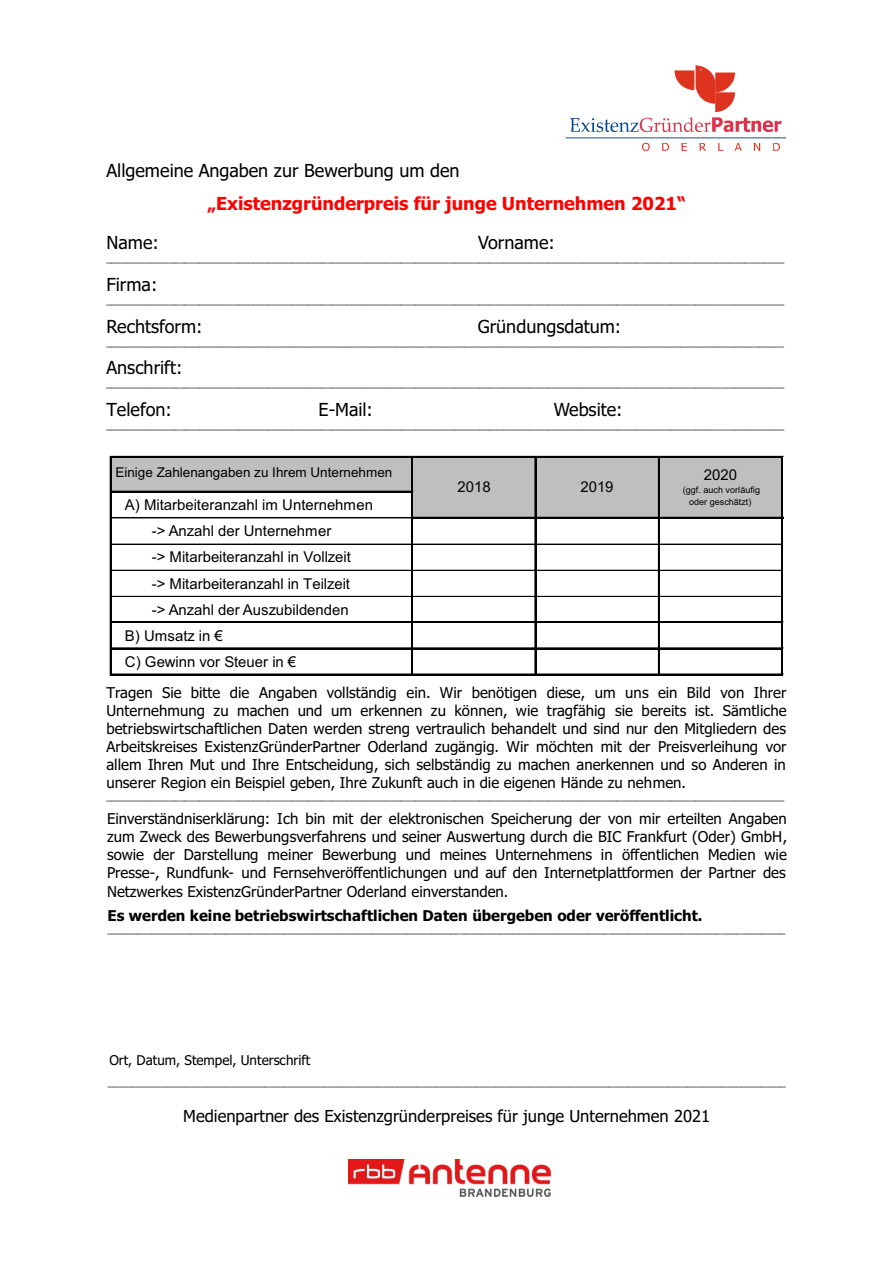
<style>
.page{position:relative;width:893px;height:1263px;background:#fff}
.page>*{position:absolute;margin:0;border:0;box-sizing:border-box;transform-origin:0 0}
.t1{font:18px "Tahoma";color:#000}
.t2{font:700 18px "Tahoma";color:#f00}
.t3{font:16.5px "Tahoma";color:#000}
.t4{font:15px/18.1px "Tahoma";color:#000;text-align:justify}
.t5{font:15px "Arial";color:#000}
.t6{font:700 15px "Tahoma";color:#000}
.t7{font:13.5px "Arial";color:#000}
.t8{font:13.5px "Tahoma";color:#000}
.t9{font:9px "Tahoma";color:#000}
.t10{font:9px/12px "Arial";color:#000;text-align:center}
</style>
<div class="page">
<svg style="left:566px;top:65px;width:220px;height:86px"></svg>
<div style="left:112px;top:458px;width:671px;height:34px;background:#bfbfbf"></div>
<div style="left:412px;top:492px;width:371px;height:26px;background:#bfbfbf"></div>
<hr style="left:112px;top:518px;width:299px;height:1px;background:#000">
<hr style="left:112px;top:544px;width:299px;height:1px;background:#000">
<hr style="left:413px;top:544px;width:122px;height:1px;background:#000">
<hr style="left:536px;top:544px;width:122px;height:1px;background:#000">
<hr style="left:112px;top:570px;width:299px;height:1px;background:#000">
<hr style="left:413px;top:570px;width:122px;height:1px;background:#000">
<hr style="left:536px;top:570px;width:122px;height:1px;background:#000">
<hr style="left:112px;top:596px;width:299px;height:1px;background:#000">
<hr style="left:413px;top:596px;width:122px;height:1px;background:#000">
<hr style="left:536px;top:596px;width:122px;height:1px;background:#000">
<hr style="left:110px;top:456px;width:2px;height:219px;background:#000">
<hr style="left:411px;top:458px;width:2px;height:217px;background:#000">
<hr style="left:535px;top:458px;width:1px;height:217px;background:#000">
<hr style="left:658px;top:458px;width:2px;height:217px;background:#000">
<hr style="left:782px;top:458px;width:1px;height:217px;background:#000">
<hr style="left:112px;top:456px;width:671px;height:2px;background:#000">
<hr style="left:112px;top:491px;width:301px;height:1px;background:#000">
<hr style="left:413px;top:517px;width:370px;height:2px;background:#000">
<hr style="left:660px;top:544px;width:122px;height:1px;background:#000">
<hr style="left:660px;top:570px;width:122px;height:1px;background:#000">
<hr style="left:660px;top:596px;width:122px;height:1px;background:#000">
<hr style="left:112px;top:621px;width:671px;height:1px;background:#000">
<hr style="left:112px;top:622px;width:671px;height:1px;background:#000">
<hr style="left:112px;top:648px;width:671px;height:1px;background:#000">
<hr style="left:112px;top:674px;width:671px;height:1px;background:#000">
<img style="left:348px;top:1159px;width:203px;height:38px">
<h1 class="t1" style="left:106px;top:163px;width:355px">Allgemeine Angaben zur Bewerbung um den</h1>
<h1 class="t2" style="left:207px;top:196px;width:480px">„Existenzgründerpreis für junge Unternehmen 2021“</h1>
<h1 class="t1" style="left:106px;top:236px;width:54px">Name:</h1>
<h1 class="t1" style="left:478px;top:236px;width:78px">Vorname:</h1>
<p class="t9" style="left:106px;top:255px;width:679px">__________________________________________________________________________________________________________________________________________</p>
<h1 class="t1" style="left:106px;top:277px;width:52px">Firma:</h1>
<p class="t9" style="left:106px;top:297px;width:679px">__________________________________________________________________________________________________________________________________________</p>
<h1 class="t1" style="left:106px;top:319px;width:98px">Rechtsform:</h1>
<h1 class="t1" style="left:478px;top:319px;width:145px">Gründungsdatum:</h1>
<p class="t9" style="left:106px;top:339px;width:679px">__________________________________________________________________________________________________________________________________________</p>
<h1 class="t1" style="left:106px;top:360px;width:77px">Anschrift:</h1>
<p class="t9" style="left:106px;top:380px;width:679px">__________________________________________________________________________________________________________________________________________</p>
<h1 class="t1" style="left:106px;top:402px;width:67px">Telefon:</h1>
<h1 class="t1" style="left:319px;top:402px;width:56px">E-Mail:</h1>
<h1 class="t1" style="left:554px;top:402px;width:71px">Website:</h1>
<p class="t9" style="left:106px;top:422px;width:679px">__________________________________________________________________________________________________________________________________________</p>
<h3 class="t7" style="left:115px;top:467px;width:278px">Einige Zahlenangaben zu Ihrem Unternehmen</h3>
<h3 class="t5" style="left:125px;top:499px;width:250px">A) Mitarbeiteranzahl im Unternehmen</h3>
<h3 class="t5" style="left:152px;top:525px;width:181px">-&gt; Anzahl der Unternehmer</h3>
<h3 class="t5" style="left:152px;top:551px;width:201px">-&gt; Mitarbeiteranzahl in Vollzeit</h3>
<h3 class="t5" style="left:152px;top:578px;width:200px">-&gt; Mitarbeiteranzahl in Teilzeit</h3>
<h3 class="t5" style="left:152px;top:604px;width:198px">-&gt; Anzahl der Auszubildenden</h3>
<h3 class="t5" style="left:125px;top:630px;width:100px">B) Umsatz in €</h3>
<h3 class="t5" style="left:125px;top:656px;width:173px">C) Gewinn vor Steuer in €</h3>
<h3 class="t5" style="left:704px;top:469px;width:35px">2020</h3>
<p class="t10" style="left:683px;top:485px;width:79px">(ggf. auch vorläufig oder geschätzt)</p>
<h3 class="t5" style="left:458px;top:481px;width:35px">2018</h3>
<h3 class="t5" style="left:580px;top:481px;width:35px">2019</h3>
<p class="t4" style="left:106px;top:684px;width:682px">Tragen Sie bitte die Angaben vollständig ein. Wir benötigen diese, um uns ein Bild von Ihrer Unternehmung zu machen und um erkennen zu können, wie tragfähig sie bereits ist. Sämtliche betriebswirtschaftlichen Daten werden streng vertraulich behandelt und sind nur den Mitgliedern des Arbeitskreises ExistenzGründerPartner Oderland zugängig. Wir möchten mit der Preisverleihung vor allem Ihren Mut und Ihre Entscheidung, sich selbständig zu machen anerkennen und so Anderen in unserer Region ein Beispiel geben, Ihre Zukunft auch in die eigenen Hände zu nehmen.</p>
<p class="t9" style="left:106px;top:793px;width:679px">__________________________________________________________________________________________________________________________________________</p>
<p class="t4" style="left:107px;top:811px;width:682px">Einverständniserklärung: Ich bin mit der elektronischen Speicherung der von mir erteilten Angaben zum Zweck des Bewerbungsverfahrens und seiner Auswertung durch die BIC Frankfurt (Oder) GmbH, sowie der Darstellung meiner Bewerbung und meines Unternehmens in öffentlichen Medien wie Presse-, Rundfunk- und Fernsehveröffentlichungen und auf den Internetplattformen der Partner des Netzwerkes ExistenzGründerPartner Oderland einverstanden.</p>
<h3 class="t6" style="left:108px;top:909px;width:596px">Es werden keine betriebswirtschaftlichen Daten übergeben oder veröffentlicht.</h3>
<p class="t9" style="left:108px;top:926px;width:679px">__________________________________________________________________________________________________________________________________________</p>
<h3 class="t8" style="left:109px;top:1054px;width:203px">Ort, Datum, Stempel, Unterschrift</h3>
<p class="t9" style="left:108px;top:1079px;width:680px">__________________________________________________________________________________________________________________________________________</p>
<h2 class="t3" style="left:183px;top:1109px;width:528px">Medienpartner des Existenzgründerpreises für junge Unternehmen 2021</h2>
</div>
